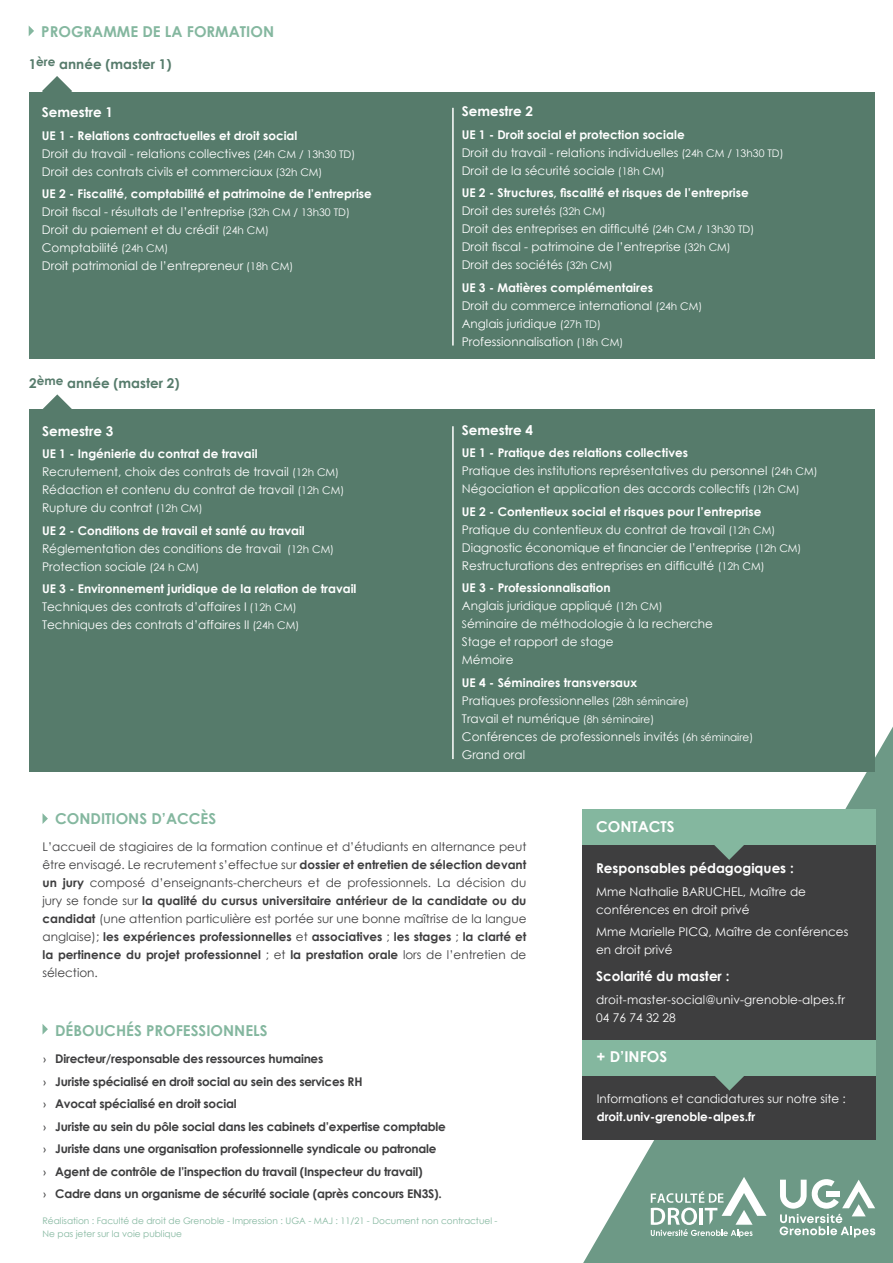
<style>
.page{position:relative;width:893px;height:1263px;background:#fff}
.page>*{position:absolute;margin:0;border:0;box-sizing:border-box;transform-origin:0 0}
.t1{font:700 15px "Century Gothic";color:#84b79f}
.t2{font:700 15px "Century Gothic";color:#fff}
.t3{font:700 13.5px "Century Gothic";color:#fff}
.t4{font:700 13.5px "Century Gothic";color:#567b6b}
.t5{font:12px/18px "Century Gothic";color:#fff}
.t6{font:12px/18px "Century Gothic";color:#3e3e3f;text-align:justify}
.t7{font:700 12px "Century Gothic";color:#fff}
.t8{font:700 12px "Century Gothic";letter-spacing:-.02em;color:#3e3e3f}
.t9{font:9px "Century Gothic";color:#84b79f}
.s1{font-size:10.5px}
.s2{font-weight:700}
.s3{font-family:"Calibri";font-weight:400}
</style>
<div class="page">
<svg style="left:583px;top:727px;width:310px;height:536px;fill:#6d9986"></svg>
<div style="left:582px;top:843px;width:294px;height:296px;background:#3e3e3f"></div>
<div style="left:582px;top:809px;width:294px;height:35px;background:#84b79f"></div>
<svg style="left:714px;top:844px;width:30px;height:16px"></svg>
<svg style="left:43px;top:1024px;width:5px;height:10px"></svg>
<svg style="left:43px;top:814px;width:5px;height:10px"></svg>
<svg style="left:42px;top:76px;width:30px;height:16px"></svg>
<div style="left:29px;top:92px;width:846px;height:267px;background:#567b6b"></div>
<hr style="left:452px;top:108px;width:2px;height:238px;background:#fff">
<svg style="left:29px;top:26px;width:5px;height:10px"></svg>
<svg style="left:42px;top:394px;width:31px;height:16px"></svg>
<div style="left:29px;top:410px;width:846px;height:362px;background:#567b6b"></div>
<hr style="left:452px;top:426px;width:2px;height:333px;background:#fff">
<div style="left:583px;top:1040px;width:293px;height:35px;background:#84b79f"></div>
<svg style="left:714px;top:1075px;width:31px;height:15px"></svg>
<svg style="left:651px;top:1177px;width:115px;height:60px"></svg>
<svg style="left:780px;top:1177px;width:95px;height:60px"></svg>
<p class="t1" style="left:41px;top:20px;width:234px">PROGRAMME DE LA FORMATION</p>
<p class="t4" style="left:29px;top:54px;width:144px">1<sup>ère</sup> année (master 1)</p>
<p class="t3" style="left:42px;top:102px;width:73px">Semestre 1</p>
<p class="t7" style="left:42px;top:126px;width:257px">UE 1 - Relations contractuelles et droit social</p>
<p class="t5" style="left:42px;top:144px;width:315px">Droit du travail - relations collectives <span class="s1">(24h CM / 13h30 TD)</span></p>
<p class="t5" style="left:42px;top:162px;width:282px">Droit des contrats civils et commerciaux <span class="s1">(32h CM)</span></p>
<p class="t7" style="left:42px;top:185px;width:331px">UE 2 - Fiscalité, comptabilité et patrimoine de l’entreprise</p>
<p class="t5" style="left:42px;top:203px;width:310px">Droit fiscal - résultats de l’entreprise <span class="s1">(32h CM / 13h30 TD)</span></p>
<p class="t5" style="left:42px;top:221px;width:229px">Droit du paiement et du crédit <span class="s1">(24h CM)</span></p>
<p class="t5" style="left:42px;top:239px;width:128px">Comptabilité <span class="s1">(24h CM)</span></p>
<p class="t5" style="left:42px;top:257px;width:253px">Droit patrimonial de l’entrepreneur <span class="s1">(18h CM)</span></p>
<p class="t4" style="left:29px;top:373px;width:152px">2<sup>ème</sup> année (master 2)</p>
<p class="t3" style="left:42px;top:421px;width:73px">Semestre 3</p>
<p class="t7" style="left:42px;top:445px;width:217px">UE 1 - Ingénierie du contrat de travail</p>
<p class="t5" style="left:42px;top:463px;width:299px">Recrutement, choix des contrats de travail <span class="s1">(12h CM)</span></p>
<p class="t5" style="left:42px;top:481px;width:304px">Rédaction et contenu du contrat de travail <span class="s1">(12h CM)</span></p>
<p class="t5" style="left:42px;top:499px;width:162px">Rupture du contrat <span class="s1">(12h CM)</span></p>
<p class="t7" style="left:42px;top:521px;width:264px">UE 2 - Conditions de travail et santé au travail</p>
<p class="t5" style="left:42px;top:539px;width:294px">Réglementation des conditions de travail <span class="s1">(12h CM)</span></p>
<p class="t5" style="left:42px;top:557px;width:159px">Protection sociale <span class="s1">(24 h CM)</span></p>
<p class="t7" style="left:42px;top:580px;width:316px">UE 3 - Environnement juridique de la relation de travail</p>
<p class="t5" style="left:42px;top:598px;width:256px">Techniques des contrats d’affaires I <span class="s1">(12h CM)</span></p>
<p class="t5" style="left:42px;top:616px;width:259px">Techniques des contrats d’affaires II <span class="s1">(24h CM)</span></p>
<p class="t3" style="left:462px;top:101px;width:73px">Semestre 2</p>
<p class="t7" style="left:462px;top:125px;width:224px">UE 1 - Droit social et protection sociale</p>
<p class="t5" style="left:462px;top:143px;width:323px">Droit du travail - relations individuelles <span class="s1">(24h CM / 13h30 TD)</span></p>
<p class="t5" style="left:462px;top:161px;width:205px">Droit de la sécurité sociale <span class="s1">(18h CM)</span></p>
<p class="t7" style="left:462px;top:184px;width:289px">UE 2 - Structures, fiscalité et risques de l’entreprise</p>
<p class="t5" style="left:462px;top:202px;width:145px">Droit des suretés <span class="s1">(32h CM)</span></p>
<p class="t5" style="left:462px;top:220px;width:294px">Droit des entreprises en difficulté <span class="s1">(24h CM / 13h30 TD)</span></p>
<p class="t5" style="left:462px;top:238px;width:271px">Droit fiscal - patrimoine de l’entreprise <span class="s1">(32h CM)</span></p>
<p class="t5" style="left:462px;top:256px;width:152px">Droit des sociétés <span class="s1">(32h CM)</span></p>
<p class="t7" style="left:462px;top:278px;width:193px">UE 3 - Matières complémentaires</p>
<p class="t5" style="left:462px;top:296px;width:242px">Droit du commerce international <span class="s1">(24h CM)</span></p>
<p class="t5" style="left:462px;top:314px;width:141px">Anglais juridique <span class="s1">(27h TD)</span></p>
<p class="t5" style="left:462px;top:332px;width:163px">Professionnalisation <span class="s1">(18h CM)</span></p>
<p class="t3" style="left:462px;top:420px;width:73px">Semestre 4</p>
<p class="t7" style="left:462px;top:444px;width:228px">UE 1 - Pratique des relations collectives</p>
<p class="t5" style="left:462px;top:462px;width:357px">Pratique des institutions représentatives du personnel <span class="s1">(24h CM)</span></p>
<p class="t5" style="left:462px;top:480px;width:339px">Négociation et application des accords collectifs <span class="s1">(12h CM)</span></p>
<p class="t7" style="left:462px;top:502px;width:301px">UE 2 - Contentieux social et risques pour l’entreprise</p>
<p class="t5" style="left:462px;top:520px;width:315px">Pratique du contentieux du contrat de travail <span class="s1">(12h CM)</span></p>
<p class="t5" style="left:462px;top:538px;width:341px">Diagnostic économique et financier de l’entreprise <span class="s1">(12h CM)</span></p>
<p class="t5" style="left:462px;top:556px;width:304px">Restructurations des entreprises en difficulté <span class="s1">(12h CM)</span></p>
<p class="t7" style="left:462px;top:579px;width:150px">UE 3 - Professionnalisation</p>
<p class="t5" style="left:462px;top:597px;width:202px">Anglais juridique appliqué <span class="s1">(12h CM)</span></p>
<p class="t5" style="left:462px;top:615px;width:253px"><span class="s1">S</span>éminaire de méthodologie à la recherche</p>
<p class="t5" style="left:462px;top:633px;width:153px">Stage et rapport de stage</p>
<p class="t5" style="left:462px;top:651px;width:53px">Mémoire</p>
<p class="t7" style="left:462px;top:673px;width:177px">UE 4 - Séminaires transversaux</p>
<p class="t5" style="left:462px;top:691px;width:229px">Pratiques professionnelles <span class="s1">(28h séminaire)</span></p>
<p class="t5" style="left:462px;top:709px;width:194px">Travail et numérique <span class="s1">(8h séminaire)</span></p>
<p class="t5" style="left:462px;top:727px;width:293px">Conférences de professionnels invités <span class="s1">(6h séminaire)</span></p>
<p class="t5" style="left:462px;top:745px;width:65px">Grand oral</p>
<p class="t1" style="left:55px;top:808px;width:163px">CONDITIONS D’ACCÈS</p>
<p class="t6" style="left:43px;top:838px;width:485px">L’accueil de stagiaires de la formation continue et d’étudiants en alternance peut être envisagé. Le recrutement s’effectue sur <span class="s2">dossier et entretien de sélection devant un jury</span> composé d’enseignants-chercheurs et de professionnels. La décision du jury se fonde sur <span class="s2">la qualité du cursus universitaire antérieur de la candidate ou du candidat</span> (une attention particulière est portée sur une bonne maîtrise de la langue anglaise); <span class="s2">les expériences professionnelles</span> et <span class="s2">associatives</span> ; <span class="s2">les stages</span> ; <span class="s2">la clarté et la pertinence du projet professionnel</span> ; et <span class="s2">la prestation orale</span> lors de l’entretien de sélection.</p>
<p class="t1" style="left:55px;top:1019px;width:214px">DÉBOUCHÉS PROFESSIONNELS</p>
<p class="t8" style="left:43px;top:1050px;width:282px"><span class="s3">›</span> Directeur/responsable des ressources humaines</p>
<p class="t8" style="left:43px;top:1072px;width:321px"><span class="s3">›</span> Juriste spécialisé en droit social au sein des services RH</p>
<p class="t8" style="left:43px;top:1095px;width:196px"><span class="s3">›</span> Avocat spécialisé en droit social</p>
<p class="t8" style="left:43px;top:1117px;width:405px"><span class="s3">›</span> Juriste au sein du pôle social dans les cabinets d’expertise comptable</p>
<p class="t8" style="left:43px;top:1140px;width:395px"><span class="s3">›</span> Juriste dans une organisation professionnelle syndicale ou patronale</p>
<p class="t8" style="left:43px;top:1162px;width:382px"><span class="s3">›</span> Agent de contrôle de l’inspection du travail (Inspecteur du travail)</p>
<p class="t8" style="left:43px;top:1185px;width:401px"><span class="s3">›</span> Cadre dans un organisme de sécurité sociale (après concours EN3S).</p>
<p class="t9" style="left:43px;top:1214px;width:457px">Réalisation : Faculté de droit de Grenoble - Impression : UGA - MAJ : 11/21 - Document non contractuel -</p>
<p class="t9" style="left:43px;top:1228px;width:141px">Ne pas jeter sur la voie publique</p>
<p class="t2" style="left:596px;top:815px;width:80px">CONTACTS</p>
<p class="t3" style="left:596px;top:858px;width:199px">Responsables pédagogiques :</p>
<p class="t5" style="left:596px;top:882px;width:211px">Mme Nathalie BARUCHEL, Maître de conférences en droit privé</p>
<p class="t5" style="left:596px;top:923px;width:254px">Mme Marielle PICQ, Maître de conférences en droit privé</p>
<p class="t3" style="left:596px;top:966px;width:135px">Scolarité du master :</p>
<p class="t5" style="left:596px;top:990px;width:250px">droit-master-social@univ-grenoble-alpes.fr</p>
<p class="t5" style="left:596px;top:1008px;width:81px">04 76 74 32 28</p>
<p class="t2" style="left:596px;top:1045px;width:72px">+ D’INFOS</p>
<p class="t5" style="left:597px;top:1089px;width:251px">Informations et candidatures sur notre site :</p>
<p class="t7" style="left:597px;top:1107px;width:160px">droit.univ-grenoble-alpes.fr</p>
</div>
